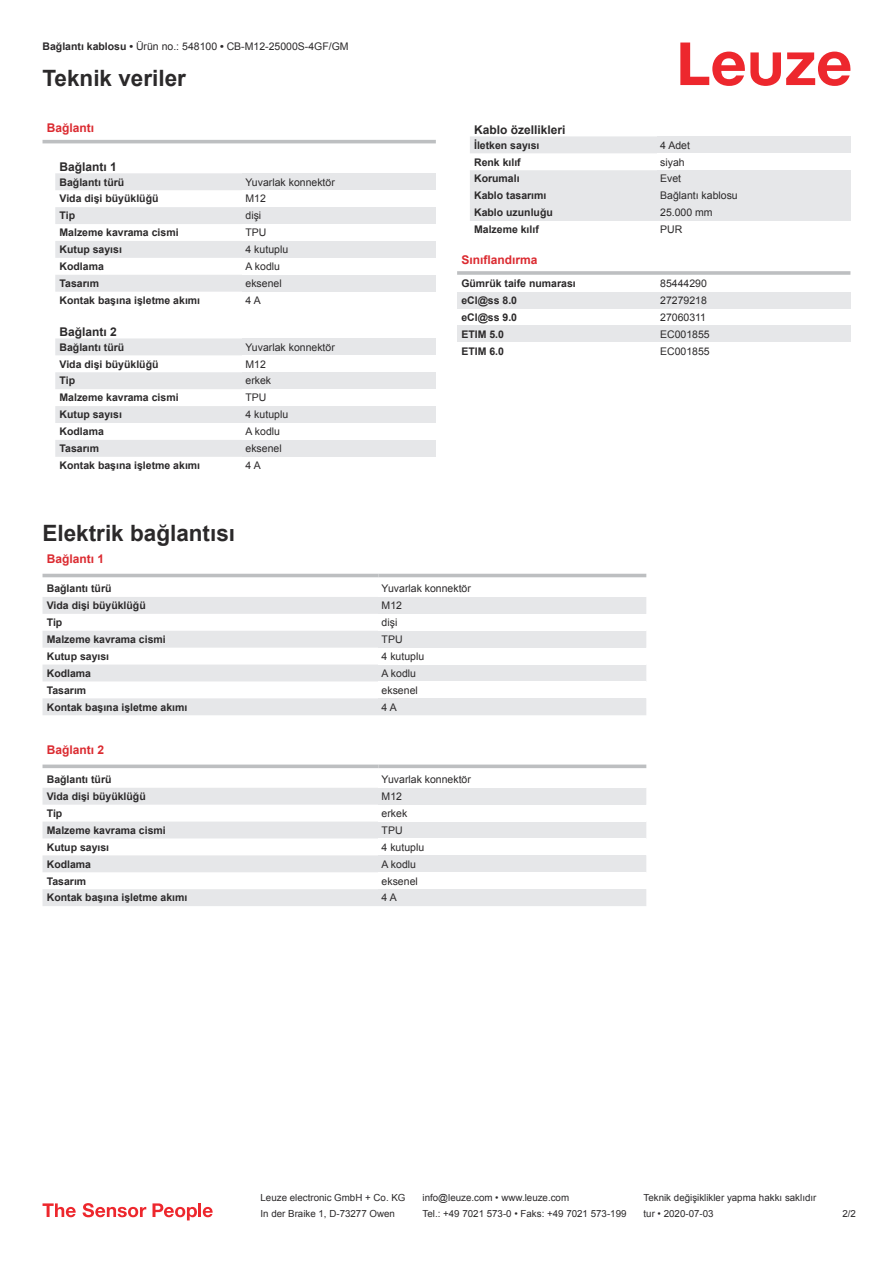
<style>
.page{position:relative;width:893px;height:1263px;background:#fff}
.page>*{position:absolute;margin:0;border:0;box-sizing:border-box;transform-origin:0 0}
.t1{font:700 22.5px "Arial";color:#2b292a}
.t2{font:700 12px "Arial";color:#db2a30}
.t3{font:700 12px "Arial";color:#2b292a}
.t4{font:700 10.5px "Arial";color:#2b292a}
.t5{font:10.5px "Arial";color:#2b292a}
.t6{font:9.75px "Arial";color:#2b292a}
.s1{font-weight:700}
</style>
<div class="page">
<svg style="left:680px;top:43px;width:170px;height:43px"></svg>
<svg style="left:55px;top:173px;width:187px;height:284px"></svg>
<hr style="left:43px;top:140px;width:393px;height:3px;background:#bdbfc1">
<div style="left:242px;top:173px;width:194px;height:17px;background:#e6e7e9"></div>
<div style="left:242px;top:207px;width:194px;height:17px;background:#e6e7e9"></div>
<div style="left:242px;top:241px;width:194px;height:17px;background:#e6e7e9"></div>
<div style="left:242px;top:275px;width:194px;height:17px;background:#e6e7e9"></div>
<div style="left:242px;top:338px;width:194px;height:17px;background:#e6e7e9"></div>
<div style="left:242px;top:372px;width:194px;height:17px;background:#e6e7e9"></div>
<div style="left:242px;top:406px;width:194px;height:17px;background:#e6e7e9"></div>
<div style="left:242px;top:440px;width:194px;height:17px;background:#e6e7e9"></div>
<svg style="left:43px;top:573px;width:603px;height:5px"></svg>
<svg style="left:43px;top:597px;width:335px;height:118px;fill:#e6e7e9"></svg>
<hr style="left:43px;top:574px;width:335px;height:3px;background:#bdbfc1">
<hr style="left:378px;top:574px;width:268px;height:3px;background:#bdbfc1">
<div style="left:378px;top:597px;width:268px;height:17px;background:#e6e7e9"></div>
<div style="left:378px;top:631px;width:268px;height:17px;background:#e6e7e9"></div>
<div style="left:378px;top:664px;width:268px;height:17px;background:#e6e7e9"></div>
<div style="left:378px;top:698px;width:268px;height:17px;background:#e6e7e9"></div>
<svg style="left:43px;top:788px;width:335px;height:118px;fill:#e6e7e9"></svg>
<svg style="left:43px;top:764px;width:335px;height:4px"></svg>
<svg style="left:378px;top:764px;width:268px;height:4px"></svg>
<div style="left:378px;top:788px;width:268px;height:17px;background:#e6e7e9"></div>
<div style="left:378px;top:821px;width:268px;height:17px;background:#e6e7e9"></div>
<div style="left:378px;top:855px;width:268px;height:17px;background:#e6e7e9"></div>
<div style="left:378px;top:889px;width:268px;height:17px;background:#e6e7e9"></div>
<svg style="left:470px;top:136px;width:187px;height:85px;fill:#e6e7e9"></svg>
<div style="left:657px;top:136px;width:193px;height:17px;background:#e6e7e9"></div>
<div style="left:657px;top:170px;width:193px;height:17px;background:#e6e7e9"></div>
<div style="left:657px;top:187px;width:193px;height:17px;background:#e6e7e9"></div>
<div style="left:657px;top:204px;width:193px;height:17px;background:#e6e7e9"></div>
<hr style="left:457px;top:271px;width:393px;height:4px;background:#c7c8ca">
<div style="left:457px;top:292px;width:200px;height:17px;background:#e6e7e9"></div>
<div style="left:657px;top:292px;width:193px;height:17px;background:#e6e7e9"></div>
<div style="left:457px;top:325px;width:200px;height:17px;background:#e6e7e9"></div>
<div style="left:657px;top:325px;width:193px;height:17px;background:#e6e7e9"></div>
<svg style="left:43px;top:1203px;width:33px;height:14px"></svg>
<svg style="left:83px;top:1203px;width:63px;height:14px"></svg>
<svg style="left:153px;top:1203px;width:44px;height:17px"></svg>
<hr style="left:198px;top:1203px;width:3px;height:14px;background:#ed272d">
<svg style="left:203px;top:1207px;width:10px;height:10px"></svg>
<p class="t5" style="left:43px;top:43px;width:308px"><span class="s1">Bağlantı kablosu •</span> Ürün no.: 548100 <span class="s1">•</span> CB-M12-25000S-4GF/GM</p>
<h1 class="t1" style="left:43px;top:63px;width:145px">Teknik veriler</h1>
<p class="t2" style="left:47px;top:120px;width:49px">Bağlantı</p>
<p class="t3" style="left:60px;top:158px;width:59px">Bağlantı 1</p>
<p class="t4" style="left:60px;top:174px;width:66px">Bağlantı türü</p>
<p class="t5" style="left:246px;top:175px;width:91px">Yuvarlak konnektör</p>
<p class="t4" style="left:60px;top:191px;width:101px">Vida dişi büyüklüğü</p>
<p class="t5" style="left:246px;top:195px;width:22px">M12</p>
<p class="t4" style="left:60px;top:212px;width:17px">Tip</p>
<p class="t5" style="left:246px;top:208px;width:17px">dişi</p>
<p class="t4" style="left:60px;top:225px;width:121px">Malzeme kavrama cismi</p>
<p class="t5" style="left:246px;top:229px;width:22px">TPU</p>
<p class="t4" style="left:60px;top:242px;width:64px">Kutup sayısı</p>
<p class="t5" style="left:246px;top:242px;width:44px">4 kutuplu</p>
<p class="t4" style="left:60px;top:259px;width:46px">Kodlama</p>
<p class="t5" style="left:246px;top:262px;width:36px">A kodlu</p>
<p class="t4" style="left:60px;top:276px;width:41px">Tasarım</p>
<p class="t5" style="left:246px;top:276px;width:38px">eksenel</p>
<p class="t4" style="left:60px;top:293px;width:142px">Kontak başına işletme akımı</p>
<p class="t5" style="left:246px;top:296px;width:17px">4 A</p>
<p class="t3" style="left:60px;top:324px;width:59px">Bağlantı 2</p>
<p class="t4" style="left:60px;top:340px;width:66px">Bağlantı türü</p>
<p class="t5" style="left:246px;top:340px;width:91px">Yuvarlak konnektör</p>
<p class="t4" style="left:60px;top:356px;width:101px">Vida dişi büyüklüğü</p>
<p class="t5" style="left:246px;top:360px;width:22px">M12</p>
<p class="t4" style="left:60px;top:377px;width:17px">Tip</p>
<p class="t5" style="left:246px;top:377px;width:27px">erkek</p>
<p class="t4" style="left:60px;top:390px;width:121px">Malzeme kavrama cismi</p>
<p class="t5" style="left:246px;top:394px;width:22px">TPU</p>
<p class="t4" style="left:60px;top:407px;width:64px">Kutup sayısı</p>
<p class="t5" style="left:246px;top:407px;width:44px">4 kutuplu</p>
<p class="t4" style="left:60px;top:424px;width:46px">Kodlama</p>
<p class="t5" style="left:246px;top:427px;width:36px">A kodlu</p>
<p class="t4" style="left:60px;top:441px;width:41px">Tasarım</p>
<p class="t5" style="left:246px;top:441px;width:38px">eksenel</p>
<p class="t4" style="left:60px;top:458px;width:142px">Kontak başına işletme akımı</p>
<p class="t5" style="left:246px;top:461px;width:17px">4 A</p>
<p class="t3" style="left:474px;top:122px;width:93px">Kablo özellikleri</p>
<p class="t4" style="left:474px;top:138px;width:67px">İletken sayısı</p>
<p class="t5" style="left:660px;top:141px;width:31px">4 Adet</p>
<p class="t4" style="left:474px;top:154px;width:48px">Renk kılıf</p>
<p class="t5" style="left:660px;top:155px;width:26px">siyah</p>
<p class="t4" style="left:474px;top:171px;width:47px">Korumalı</p>
<p class="t5" style="left:660px;top:175px;width:23px">Evet</p>
<p class="t4" style="left:474px;top:188px;width:74px">Kablo tasarımı</p>
<p class="t5" style="left:660px;top:188px;width:79px">Bağlantı kablosu</p>
<p class="t4" style="left:474px;top:205px;width:80px">Kablo uzunluğu</p>
<p class="t5" style="left:660px;top:209px;width:54px">25.000 mm</p>
<p class="t4" style="left:474px;top:222px;width:66px">Malzeme kılıf</p>
<p class="t5" style="left:660px;top:225px;width:24px">PUR</p>
<p class="t2" style="left:461px;top:251px;width:78px">Sınıflandırma</p>
<p class="t4" style="left:461px;top:276px;width:116px">Gümrük taife numarası</p>
<p class="t5" style="left:660px;top:279px;width:48px">85444290</p>
<p class="t4" style="left:461px;top:293px;width:57px">eCl@ss 8.0</p>
<p class="t5" style="left:660px;top:296px;width:48px">27279218</p>
<p class="t4" style="left:461px;top:310px;width:57px">eCl@ss 9.0</p>
<p class="t5" style="left:660px;top:313px;width:47px">27060311</p>
<p class="t4" style="left:461px;top:327px;width:44px">ETIM 5.0</p>
<p class="t5" style="left:660px;top:330px;width:51px">EC001855</p>
<p class="t4" style="left:461px;top:343px;width:44px">ETIM 6.0</p>
<p class="t5" style="left:660px;top:347px;width:51px">EC001855</p>
<h1 class="t1" style="left:43px;top:517px;width:194px">Elektrik bağlantısı</h1>
<p class="t2" style="left:47px;top:550px;width:59px">Bağlantı 1</p>
<p class="t4" style="left:47px;top:581px;width:66px">Bağlantı türü</p>
<p class="t5" style="left:382px;top:581px;width:91px">Yuvarlak konnektör</p>
<p class="t4" style="left:47px;top:598px;width:101px">Vida dişi büyüklüğü</p>
<p class="t5" style="left:382px;top:601px;width:22px">M12</p>
<p class="t4" style="left:47px;top:618px;width:17px">Tip</p>
<p class="t5" style="left:382px;top:615px;width:17px">dişi</p>
<p class="t4" style="left:47px;top:632px;width:121px">Malzeme kavrama cismi</p>
<p class="t5" style="left:382px;top:635px;width:23px">TPU</p>
<p class="t4" style="left:47px;top:649px;width:64px">Kutup sayısı</p>
<p class="t5" style="left:382px;top:649px;width:44px">4 kutuplu</p>
<p class="t4" style="left:47px;top:666px;width:46px">Kodlama</p>
<p class="t5" style="left:382px;top:669px;width:36px">A kodlu</p>
<p class="t4" style="left:47px;top:682px;width:41px">Tasarım</p>
<p class="t5" style="left:382px;top:683px;width:38px">eksenel</p>
<p class="t4" style="left:47px;top:699px;width:142px">Kontak başına işletme akımı</p>
<p class="t5" style="left:382px;top:703px;width:17px">4 A</p>
<p class="t2" style="left:47px;top:741px;width:59px">Bağlantı 2</p>
<p class="t4" style="left:47px;top:772px;width:66px">Bağlantı türü</p>
<p class="t5" style="left:382px;top:772px;width:91px">Yuvarlak konnektör</p>
<p class="t4" style="left:47px;top:789px;width:101px">Vida dişi büyüklüğü</p>
<p class="t5" style="left:382px;top:792px;width:22px">M12</p>
<p class="t4" style="left:47px;top:809px;width:17px">Tip</p>
<p class="t5" style="left:382px;top:809px;width:27px">erkek</p>
<p class="t4" style="left:47px;top:823px;width:121px">Malzeme kavrama cismi</p>
<p class="t5" style="left:382px;top:826px;width:23px">TPU</p>
<p class="t4" style="left:47px;top:840px;width:64px">Kutup sayısı</p>
<p class="t5" style="left:382px;top:840px;width:44px">4 kutuplu</p>
<p class="t4" style="left:47px;top:856px;width:46px">Kodlama</p>
<p class="t5" style="left:382px;top:860px;width:36px">A kodlu</p>
<p class="t4" style="left:47px;top:873px;width:41px">Tasarım</p>
<p class="t5" style="left:382px;top:873px;width:38px">eksenel</p>
<p class="t4" style="left:47px;top:890px;width:142px">Kontak başına işletme akımı</p>
<p class="t5" style="left:382px;top:894px;width:17px">4 A</p>
<p class="t6" style="left:261px;top:1194px;width:146px">Leuze electronic GmbH + Co. KG</p>
<p class="t6" style="left:423px;top:1194px;width:148px">info@leuze.com • www.leuze.com</p>
<p class="t6" style="left:644px;top:1191px;width:174px">Teknik değişiklikler yapma hakkı saklıdır</p>
<p class="t6" style="left:261px;top:1210px;width:136px">In der Braike 1, D-73277 Owen</p>
<p class="t6" style="left:423px;top:1207px;width:205px">Tel.: +49 7021 573-0 • Faks: +49 7021 573-199</p>
<p class="t6" style="left:644px;top:1210px;width:72px">tur • 2020-07-03</p>
<p class="t6" style="left:842px;top:1210px;width:15px">2 /2</p>
</div>
